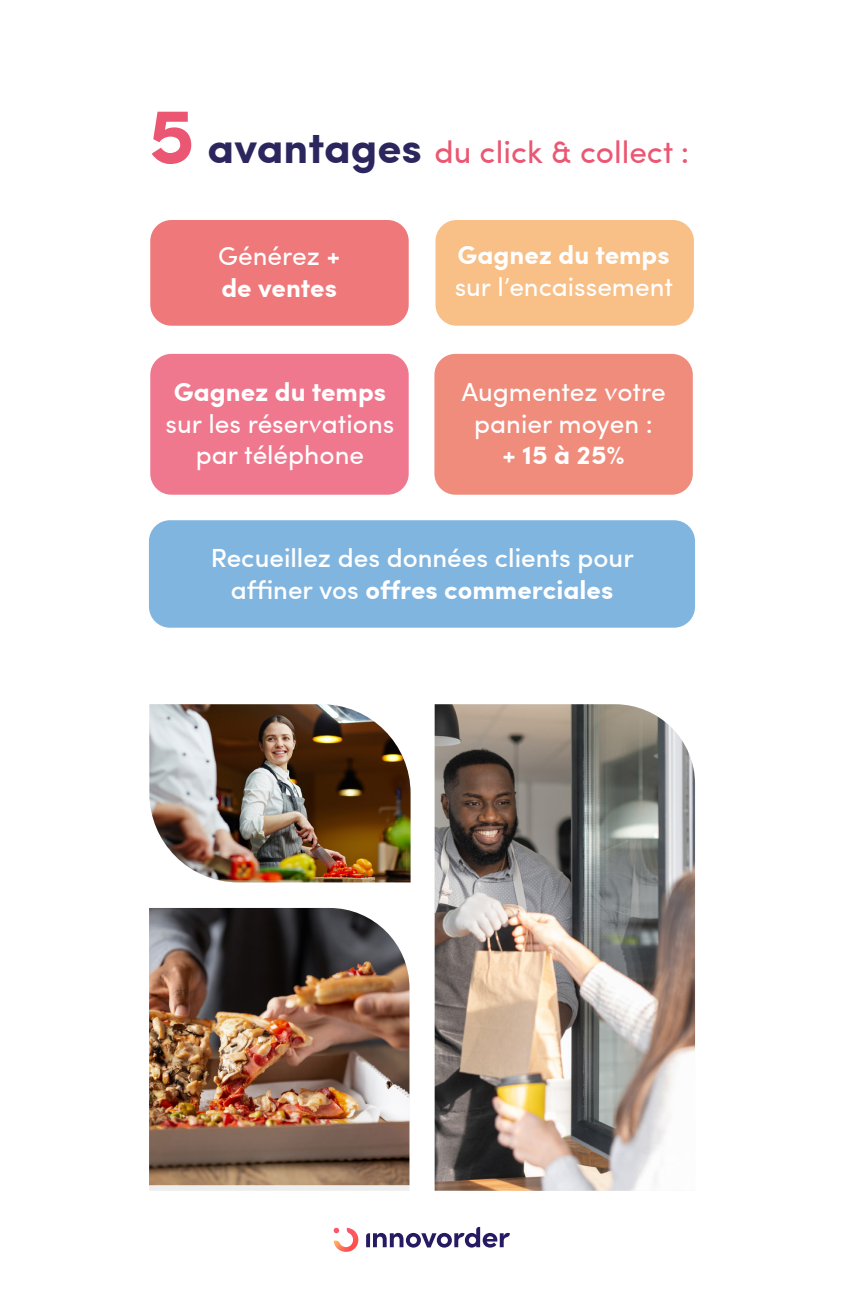
<style>
.page{position:relative;width:844px;height:1290px;background:#fff}
.page>*{position:absolute;margin:0;border:0;box-sizing:border-box;transform-origin:0 0}
.t1{font:31.5px "Sofia Pro";color:#eb5773}
.t2{font:26.25px/31.5px "Sofia Pro";color:#fff;text-align:center}
.t3{font:500 26.25px/31.5px "Sofia Pro";color:#fff;text-align:center}
.t4{font:700 26.25px/31.5px "Sofia Pro";color:#fff}
.s1{font-weight:700;font-size:78.75px}
.s2{font-weight:700;font-size:43.75px;color:#2b265e}
.s3{font-weight:400}
.s4{font-weight:700}
</style>
<div class="page">
<div style="left:149px;top:520px;width:545px;height:108px;background:#80b5e0;border-radius:21px"></div>
<div style="left:434px;top:354px;width:258px;height:141px;background:#f08c7c;border-radius:21px"></div>
<div style="left:150px;top:354px;width:258px;height:141px;background:#ef788f;border-radius:21px"></div>
<div style="left:435px;top:220px;width:258px;height:106px;background:#f8bf87;border-radius:21px"></div>
<div style="left:150px;top:220px;width:258px;height:106px;background:#ef787a;border-radius:21px"></div>
<img style="left:434px;top:704px;width:260px;height:487px">
<svg style="left:149px;top:1185px;width:260px;height:6px;fill:#eee"></svg>
<img style="left:149px;top:908px;width:260px;height:277px">
<img style="left:149px;top:704px;width:261px;height:178px">
<svg style="left:366px;top:1227px;width:144px;height:20px"></svg>
<img style="left:333px;top:1228px;width:25px;height:24px">
<p class="t1" style="left:148px;top:129px;width:542px"><span class="s1">5</span> <span class="s2">avantages</span> du click &amp; collect :</p>
<p class="t4" style="left:218px;top:239px;width:123px"><span class="s3">Générez</span> + de ventes</p>
<p class="t4" style="left:457px;top:238px;width:213px">Gagnez du temps</p>
<p class="t2" style="left:454px;top:269px;width:220px">sur l’encaissement</p>
<p class="t4" style="left:174px;top:375px;width:213px">Gagnez du temps</p>
<p class="t2" style="left:165px;top:406px;width:230px">sur les réservations par téléphone</p>
<p class="t2" style="left:461px;top:375px;width:206px">Augmentez votre panier moyen :</p>
<p class="t4" style="left:502px;top:438px;width:124px">+ 15 à 25%</p>
<p class="t3" style="left:211px;top:540px;width:424px">Recueillez des données clients pour affiner vos <span class="s4">offres commerciales</span></p>
</div>
